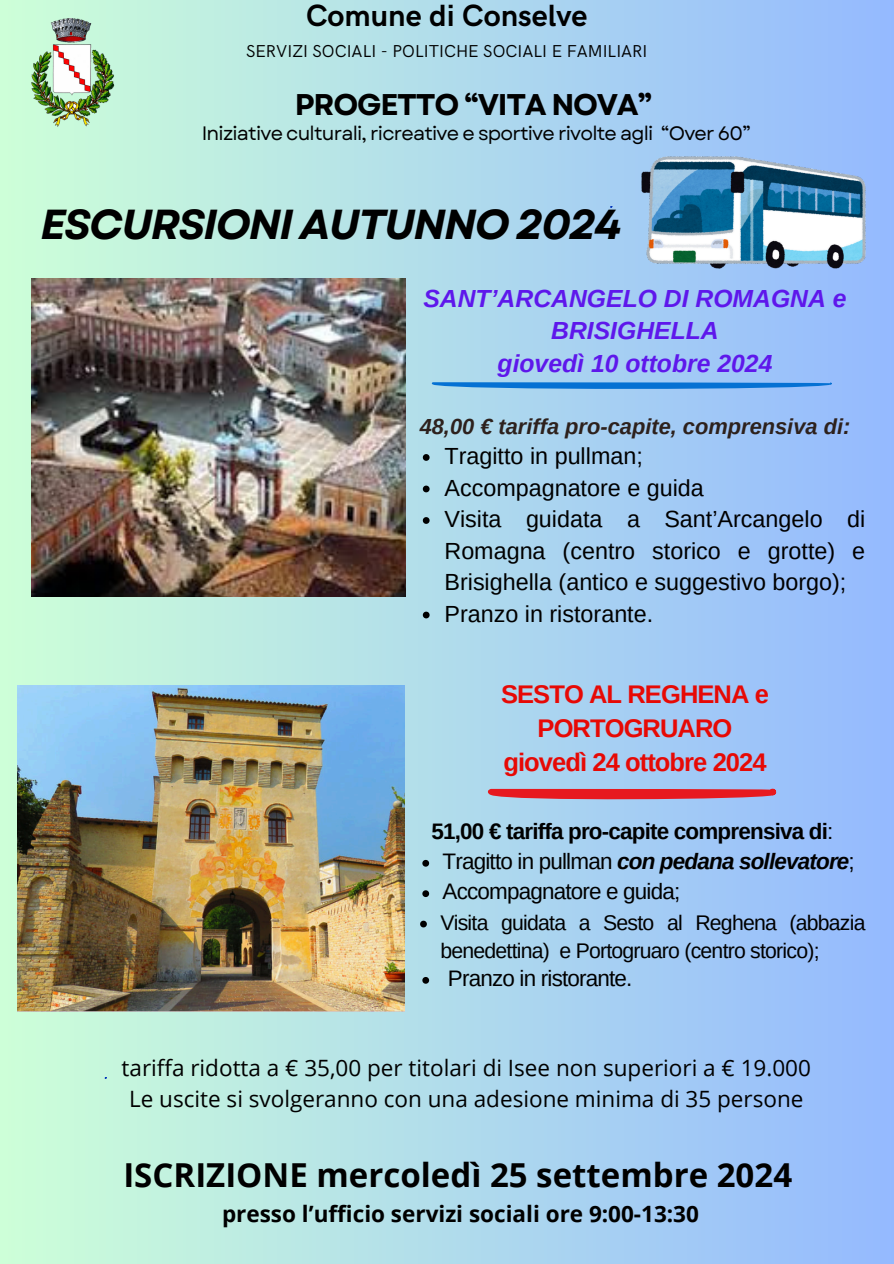
<style>
.page{position:relative;width:894px;height:1264px;background:#fff}
.page>*{position:absolute;margin:0;border:0;box-sizing:border-box;transform-origin:0 0}
.t1{font:italic 700 41.85px "Garet";letter-spacing:-.04em;color:#000}
.t2{font:700 33px "Open Sans";color:#000}
.t3{font:700 30.75px "HK Grotesk";color:#000}
.t4{font:700 29.85px "Garet";letter-spacing:-.04em;color:#000}
.t5{font:700 25.5px/33.8px "Arimo";letter-spacing:-.035em;color:#e70905;text-align:center}
.t6{font:italic 700 24.75px/32.7px "Arimo";color:#5e17eb;text-align:center}
.t7{font:23.25px/31.5px "Arimo";color:#000;text-align:justify}
.t8{font:22.5px/31.5px "Open Sans";color:#000;text-align:center}
.t9{font:700 22.5px "Open Sans";color:#000}
.t10{font:22.35px "Arimo";letter-spacing:-.035em;color:#000}
.t11{font:italic 700 22.35px "Arimo";letter-spacing:-.035em;color:#000}
.t12{font:700 22.35px "Arimo";letter-spacing:-.035em;color:#000}
.t13{font:italic 700 21.75px "Arimo";color:#2d211d}
.t14{font:21.15px/28.2px "Arimo";letter-spacing:-.035em;color:#000}
.t15{font:19.35px "Garet";letter-spacing:-.04em;color:#000}
.t16{font:17.25px "HK Grotesk";color:#000}
.s1{font-weight:400}
.s2{font-weight:400;font-style:normal}
</style>
<div class="page">
<div style="left:0;top:0;width:893px;height:1263px;background:linear-gradient(to right,#cdfed7,#94baff)"></div>
<img style="left:31px;top:18px;width:84px;height:108px">
<img style="left:17px;top:685px;width:387px;height:326px">
<img style="left:31px;top:278px;width:374px;height:318px">
<svg style="left:422px;top:454px;width:7px;height:7px"></svg>
<svg style="left:422px;top:485px;width:7px;height:7px"></svg>
<svg style="left:422px;top:517px;width:7px;height:7px"></svg>
<svg style="left:422px;top:611px;width:7px;height:7px"></svg>
<svg style="left:422px;top:859px;width:7px;height:7px"></svg>
<svg style="left:422px;top:890px;width:7px;height:7px"></svg>
<svg style="left:420px;top:920px;width:7px;height:7px"></svg>
<svg style="left:422px;top:976px;width:7px;height:7px"></svg>
<svg style="left:487px;top:788px;width:288px;height:11px;background:#db3844"></svg>
<svg style="left:431px;top:382px;width:400px;height:7px;background:#2985da"></svg>
<img style="left:641px;top:156px;width:224px;height:113px">
<p class="t3" style="left:306px;top:-2px;width:283px">Comune di Conselve</p>
<p class="t16" style="left:246px;top:41px;width:403px">SERVIZI SOCIALI - POLITICHE SOCIALI E FAMILIARI</p>
<p class="t4" style="left:295px;top:83px;width:359px">PROGETTO “VITA NOVA”</p>
<p class="t15" style="left:202px;top:119px;width:550px">Iniziative culturali, ricreative e sportive rivolte agli “Over 60”</p>
<h4 class="t1" style="left:40px;top:194px;width:582px">ESCURSIONI AUTUNNO 2024</h4>
<h6 class="t6" style="left:423px;top:282px;width:424px">SANT’ARCANGELO DI ROMAGNA e<br>BRISIGHELLA<br>giovedì 10 ottobre 2024</h6>
<p class="t13" style="left:419px;top:414px;width:432px">48,00 € tariffa pro-capite, comprensiva di:</p>
<h1 class="t7" style="left:444px;top:440px;width:200px">Tragitto in pullman;</h1>
<p class="t7" style="left:444px;top:472px;width:261px">Accompagnatore e guida</p>
<h2 class="t7" style="left:444px;top:503px;width:422px">Visita guidata a Sant’Arcangelo di Romagna (centro storico e grotte) e Brisighella (antico e suggestivo borgo);</h2>
<h4 class="t7" style="left:444px;top:598px;width:210px">Pranzo in ristorante.</h4>
<p class="t5" style="left:501px;top:677px;width:269px">SESTO AL REGHENA e<br>PORTOGRUARO giovedì 24 ottobre 2024</p>
<p class="t12" style="left:431px;top:818px;width:403px">51,00 € tariffa pro-capite comprensiva di<span class="s1">:</span></p>
<p class="t11" style="left:442px;top:848px;width:414px"><span class="s2">Tragitto in pullman</span> con pedana sollevatore<span class="s2">;</span></p>
<h3 class="t10" style="left:442px;top:879px;width:239px">Accompagnatore e guida;</h3>
<p class="t14" style="left:440px;top:908px;width:426px">Visita guidata a Sesto al Reghena (abbazia benedettina) e Portogruaro (centro storico);</p>
<h2 class="t10" style="left:448px;top:965px;width:186px">Pranzo in ristorante.</h2>
<h5 class="t8" style="left:121px;top:1051px;width:690px">tariffa ridotta a € 35,00 per titolari di Isee non superiori a € 19.000<br>Le uscite si svolgeranno con una adesione minima di 35 persone</h5>
<h5 class="t2" style="left:123px;top:1151px;width:670px">ISCRIZIONE mercoledì 25 settembre 2024</h5>
<h5 class="t9" style="left:222px;top:1197px;width:478px">presso l’ufficio servizi sociali ore 9:00-13:30</h5>
</div>
